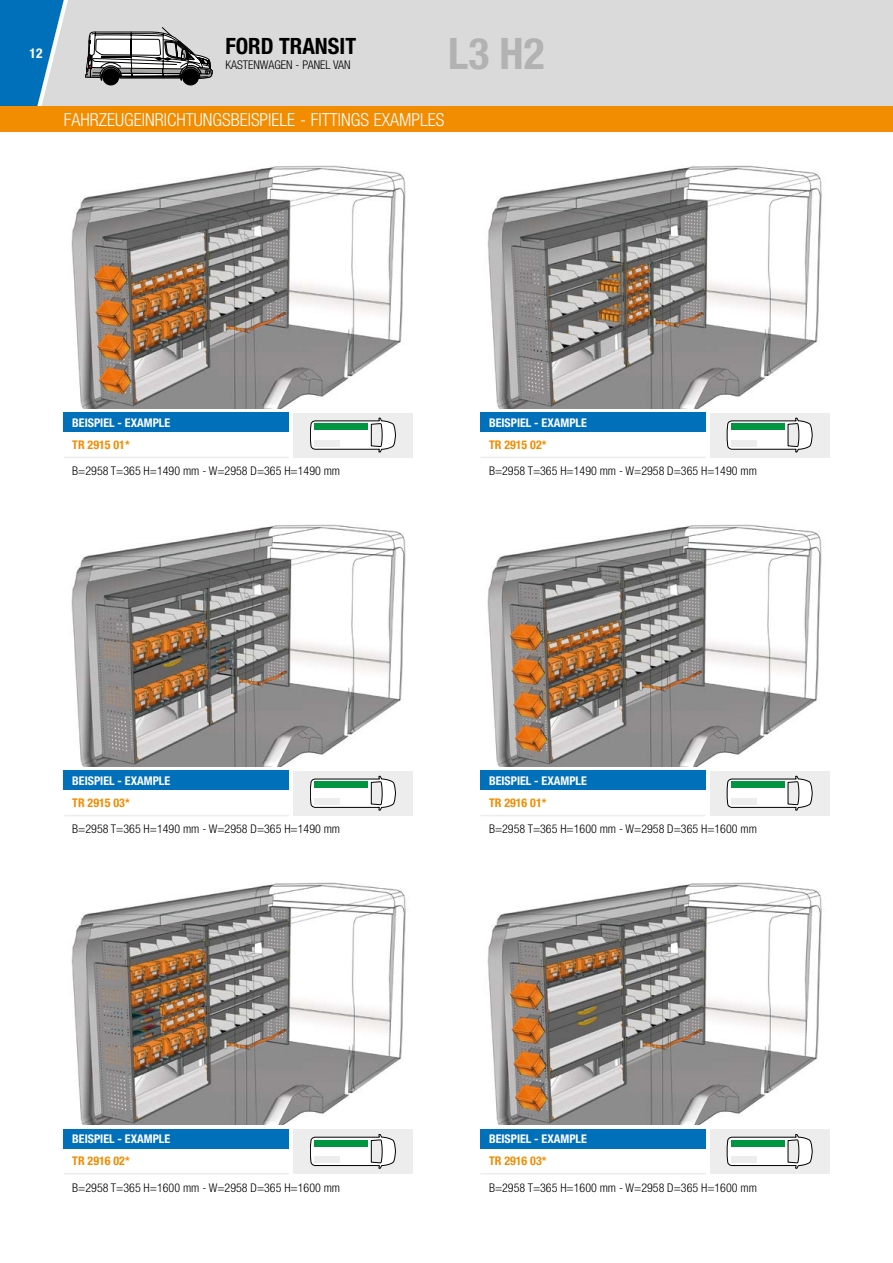
<style>
.page{position:relative;width:893px;height:1263px;background:#fff}
.page>*{position:absolute;margin:0;border:0;box-sizing:border-box;transform-origin:0 0}
.t1{font:700 condensed 43.5px "Helvetica Neue";color:#b3b2b2}
.t2{font:700 condensed 22.5px "Helvetica Neue";color:#000}
.t3{font:300 condensed 18px "Helvetica Neue";color:#fff}
.t4{font:700 condensed 13.5px "Helvetica Neue";color:#fff}
.t5{font:300 condensed 12px "Helvetica Neue";color:#000}
.t6{font:700 condensed 12px "Helvetica Neue";color:#fff}
.t7{font:700 condensed 12px "Helvetica Neue";color:#f28c00}
</style>
<div class="page">
<div style="left:0;top:0;width:41px;height:106px;background:#0070ba"></div>
<div style="left:41px;top:0;width:852px;height:106px;background:#dadada"></div>
<div style="left:0;top:106px;width:893px;height:26px;background:#f28c00"></div>
<img style="left:71px;top:165px;width:335px;height:243px">
<img style="left:71px;top:524px;width:335px;height:242px">
<img style="left:71px;top:882px;width:335px;height:242px">
<img style="left:487px;top:165px;width:335px;height:243px">
<img style="left:487px;top:524px;width:335px;height:242px">
<img style="left:487px;top:882px;width:335px;height:242px">
<svg style="left:85px;top:27px;width:127px;height:58px"></svg>
<div style="left:64px;top:413px;width:225px;height:19px;background:#0070ba"></div>
<div style="left:293px;top:413px;width:119px;height:44px;background:#ededed"></div>
<hr style="left:64px;top:457px;width:225px;height:1px;background:#ededed">
<svg style="left:310px;top:418px;width:86px;height:34px"></svg>
<div style="left:314px;top:423px;width:54px;height:7px;background:#009641"></div>
<div style="left:314px;top:440px;width:26px;height:7px;background:#ededed"></div>
<div style="left:64px;top:771px;width:225px;height:19px;background:#0070ba"></div>
<div style="left:293px;top:771px;width:119px;height:44px;background:#ededed"></div>
<hr style="left:64px;top:815px;width:225px;height:1px;background:#ededed">
<svg style="left:310px;top:776px;width:86px;height:34px"></svg>
<div style="left:314px;top:782px;width:54px;height:6px;background:#009641"></div>
<div style="left:314px;top:798px;width:26px;height:7px;background:#ededed"></div>
<div style="left:64px;top:1129px;width:225px;height:19px;background:#0070ba"></div>
<div style="left:293px;top:1129px;width:119px;height:45px;background:#ededed"></div>
<hr style="left:64px;top:1173px;width:225px;height:1px;background:#ededed">
<svg style="left:310px;top:1134px;width:86px;height:34px"></svg>
<div style="left:314px;top:1140px;width:54px;height:6px;background:#009641"></div>
<div style="left:314px;top:1156px;width:26px;height:7px;background:#ededed"></div>
<div style="left:480px;top:413px;width:226px;height:19px;background:#0070ba"></div>
<div style="left:710px;top:413px;width:119px;height:44px;background:#ededed"></div>
<hr style="left:480px;top:457px;width:226px;height:1px;background:#ededed">
<svg style="left:727px;top:418px;width:85px;height:34px"></svg>
<div style="left:731px;top:423px;width:54px;height:7px;background:#009641"></div>
<div style="left:731px;top:440px;width:26px;height:7px;background:#ededed"></div>
<div style="left:480px;top:771px;width:226px;height:19px;background:#0070ba"></div>
<div style="left:710px;top:771px;width:119px;height:44px;background:#ededed"></div>
<hr style="left:480px;top:815px;width:226px;height:1px;background:#ededed">
<svg style="left:727px;top:776px;width:85px;height:34px"></svg>
<div style="left:731px;top:782px;width:54px;height:6px;background:#009641"></div>
<div style="left:731px;top:798px;width:26px;height:7px;background:#ededed"></div>
<div style="left:480px;top:1129px;width:226px;height:19px;background:#0070ba"></div>
<div style="left:710px;top:1129px;width:119px;height:45px;background:#ededed"></div>
<hr style="left:480px;top:1173px;width:226px;height:1px;background:#ededed">
<svg style="left:727px;top:1134px;width:85px;height:34px"></svg>
<div style="left:731px;top:1140px;width:54px;height:6px;background:#009641"></div>
<div style="left:731px;top:1156px;width:26px;height:7px;background:#ededed"></div>
<h2 class="t2" style="left:225px;top:33px;width:132px">FORD TRANSIT</h2>
<p class="t5" style="left:225px;top:58px;width:127px">KASTENWAGEN - PANEL VAN</p>
<p class="t4" style="left:30px;top:45px;width:14px">12</p>
<h1 class="t1" style="left:448px;top:27px;width:98px">L3 H2</h1>
<h3 class="t3" style="left:64px;top:110px;width:382px">FAHRZEUGEINRICHTUNGSBEISPIELE - FITTINGS EXAMPLES</h3>
<p class="t6" style="left:72px;top:415px;width:99px">BEISPIEL - EXAMPLE</p>
<p class="t7" style="left:72px;top:437px;width:59px">TR 2915 01*</p>
<p class="t5" style="left:72px;top:464px;width:269px">B=2958 T=365 H=1490 mm - W=2958 D=365 H=1490 mm</p>
<p class="t6" style="left:489px;top:415px;width:99px">BEISPIEL - EXAMPLE</p>
<p class="t7" style="left:489px;top:437px;width:59px">TR 2915 02*</p>
<p class="t5" style="left:489px;top:464px;width:269px">B=2958 T=365 H=1490 mm - W=2958 D=365 H=1490 mm</p>
<p class="t6" style="left:72px;top:773px;width:99px">BEISPIEL - EXAMPLE</p>
<p class="t7" style="left:72px;top:795px;width:59px">TR 2915 03*</p>
<p class="t5" style="left:72px;top:822px;width:269px">B=2958 T=365 H=1490 mm - W=2958 D=365 H=1490 mm</p>
<p class="t6" style="left:72px;top:1132px;width:99px">BEISPIEL - EXAMPLE</p>
<p class="t7" style="left:72px;top:1154px;width:59px">TR 2916 02*</p>
<p class="t5" style="left:72px;top:1180px;width:269px">B=2958 T=365 H=1600 mm - W=2958 D=365 H=1600 mm</p>
<p class="t6" style="left:489px;top:773px;width:99px">BEISPIEL - EXAMPLE</p>
<p class="t7" style="left:489px;top:795px;width:59px">TR 2916 01*</p>
<p class="t5" style="left:489px;top:822px;width:269px">B=2958 T=365 H=1600 mm - W=2958 D=365 H=1600 mm</p>
<p class="t6" style="left:489px;top:1132px;width:99px">BEISPIEL - EXAMPLE</p>
<p class="t7" style="left:489px;top:1154px;width:59px">TR 2916 03*</p>
<p class="t5" style="left:489px;top:1180px;width:269px">B=2958 T=365 H=1600 mm - W=2958 D=365 H=1600 mm</p>
</div>
